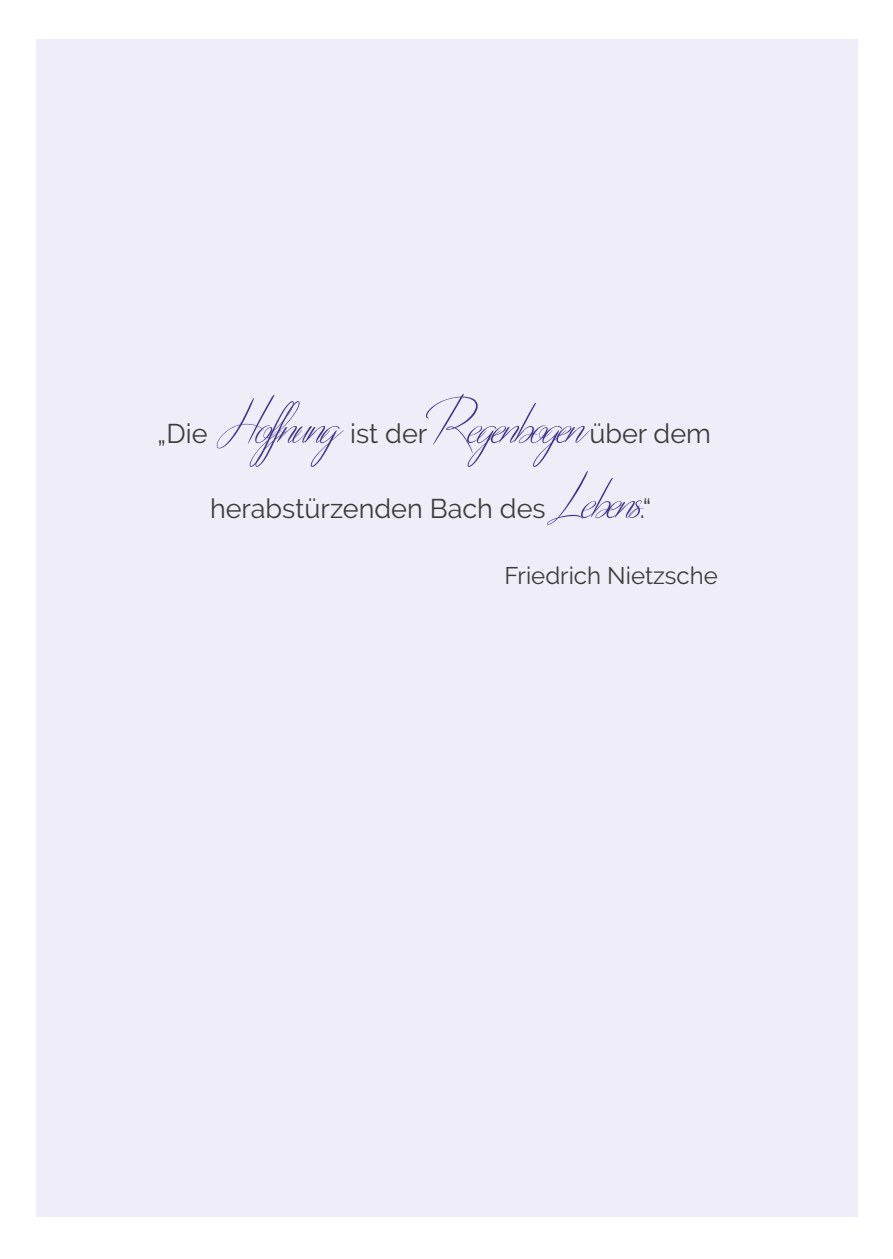
<style>
.page{position:relative;width:893px;height:1259px;background:#fff}
.page>*{position:absolute;margin:0;border:0;box-sizing:border-box;transform-origin:0 0}
.t1{font:72px "Distant Stroke";letter-spacing:-.05em;color:#43358b}
.t2{font:27px "Raleway";color:#3c3c3b}
.t3{font:24px "Raleway";color:#3c3c3b}
</style>
<div class="page">
<div style="left:36px;top:39px;width:821px;height:1177px;background:#efedf8"></div>
<p class="t2" style="left:157px;top:417px;width:52px">„Die</p>
<h1 class="t1" style="left:219px;top:387px;width:123px">Hoffnung</h1>
<h1 class="t1" style="left:434px;top:387px;width:154px">Regenbogen</h1>
<p class="t2" style="left:350px;top:417px;width:79px">ist der</p>
<p class="t2" style="left:589px;top:417px;width:123px">über dem</p>
<h1 class="t1" style="left:553px;top:462px;width:92px">Lebens</h1>
<p class="t2" style="left:640px;top:492px;width:13px">.“</p>
<p class="t2" style="left:210px;top:492px;width:337px">herabstürzenden Bach des</p>
<p class="t3" style="left:504px;top:561px;width:215px">Friedrich Nietzsche</p>
</div>
